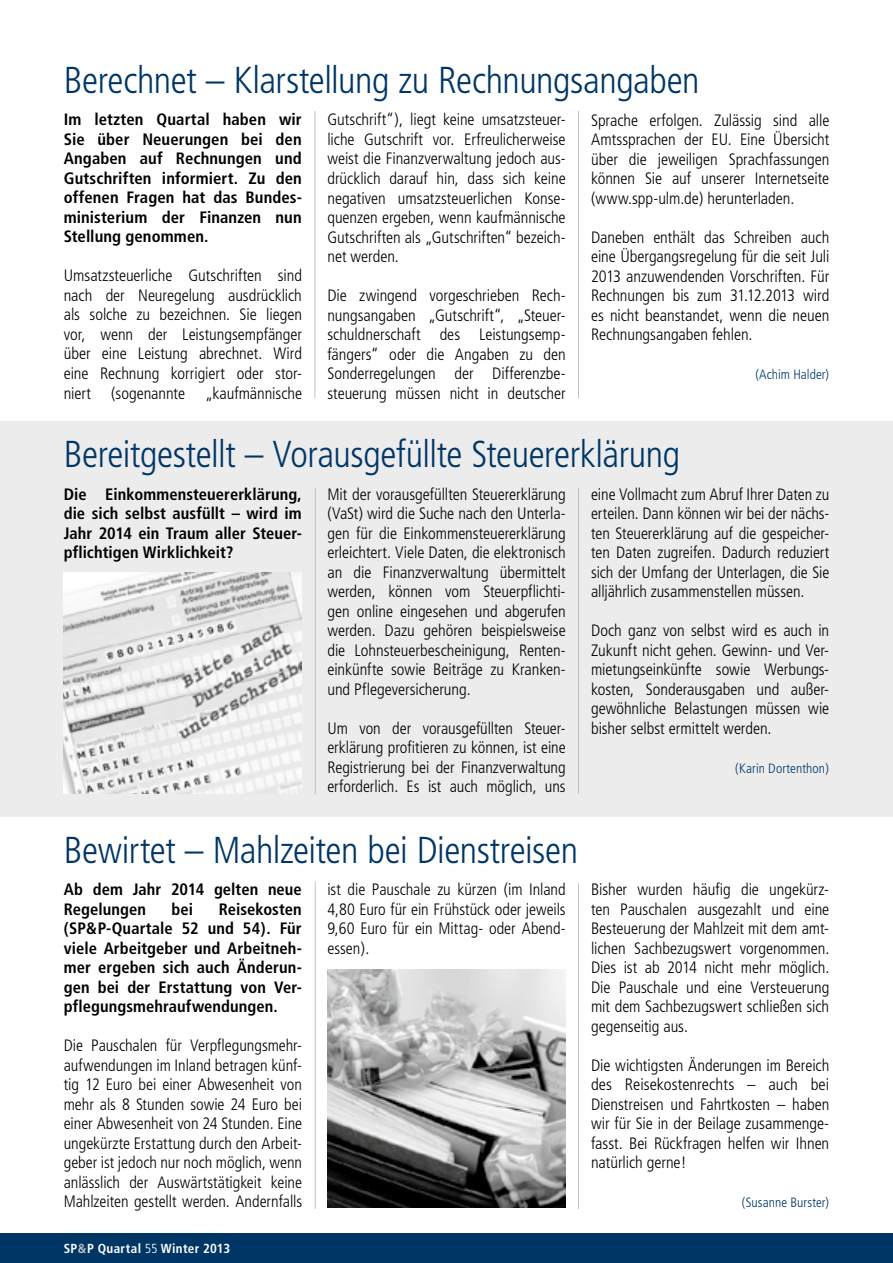
<style>
.page{position:relative;width:893px;height:1263px;background:#fff}
.page>*{position:absolute;margin:0;border:0;box-sizing:border-box;transform-origin:0 0}
.t1{font:300 condensed 37.5px "Frutiger";letter-spacing:-.01em;color:#003665}
.t2{font:300 condensed 16.5px/19.5px "Frutiger";letter-spacing:-.005em;color:#000;text-align:justify}
.t3{font:700 condensed 16.5px/19.5px "Frutiger";letter-spacing:.005em;color:#000;text-align:justify}
.t4{font:300 condensed 13.5px "Frutiger";letter-spacing:.005em;color:#003665}
.t5{font:700 condensed 13.05px "Frutiger";letter-spacing:.025em;color:#fff}
.s1{color:#c0c0c1}
.s2{font-weight:300}
</style>
<div class="page">
<div style="left:0;top:421px;width:893px;height:395px;background:#ececed"></div>
<hr style="left:892px;top:827px;width:1px;height:436px;background:#ececed">
<div style="left:0;top:1233px;width:893px;height:30px;background:#003665"></div>
<hr style="left:315px;top:111px;width:1px;height:287px;background:#c0c0c1">
<hr style="left:315px;top:488px;width:1px;height:306px;background:#c0c0c1">
<hr style="left:315px;top:882px;width:1px;height:327px;background:#c0c0c1">
<hr style="left:578px;top:488px;width:1px;height:306px;background:#c0c0c1">
<hr style="left:578px;top:883px;width:1px;height:326px;background:#c0c0c1">
<img style="left:328px;top:969px;width:238px;height:239px">
<hr style="left:578px;top:111px;width:1px;height:287px;background:#c0c0c1">
<img style="left:64px;top:573px;width:238px;height:221px">
<h1 class="t1" style="left:64px;top:59px;width:637px">Berechnet – Klarstellung zu Rechnungsangaben</h1>
<p class="t3" style="left:64px;top:110px;width:240px">Im letzten Quartal haben wir Sie über Neuerungen bei den Angaben auf Rechnungen und Gutschriften informiert. Zu den offenen Fragen hat das Bundes&shy;ministerium der Finanzen nun Stellung genommen.</p>
<p class="t2" style="left:64px;top:266px;width:240px">Umsatzsteuerliche Gutschriften sind nach der Neuregelung ausdrücklich als solche zu bezeichnen. Sie liegen vor, wenn der Leistungsempfänger über eine Leistung abrechnet. Wird eine Rechnung korrigiert oder stor&shy;niert (sogenannte „kaufmännische</p>
<p class="t2" style="left:327px;top:110px;width:240px">Gutschrift“), liegt keine umsatzsteuer&shy;liche Gutschrift vor. Erfreulicherweise weist die Finanzverwaltung jedoch aus&shy;drücklich darauf hin, dass sich keine negativen umsatzsteuerlichen Konse&shy;quenzen ergeben, wenn kaufmännische Gutschriften als „Gutschriften“ bezeich&shy;net werden.</p>
<p class="t2" style="left:327px;top:286px;width:240px">Die zwingend vorgeschrieben Rech&shy;nungsangaben „Gutschrift“, „Steuer&shy;schuldnerschaft des Leistungsemp&shy;fängers“ oder die Angaben zu den Sonderregelungen der Differenzbe&shy;steuerung müssen nicht in deutscher</p>
<p class="t2" style="left:591px;top:110px;width:240px">Sprache erfolgen. Zulässig sind alle Amtssprachen der EU. Eine Übersicht über die jeweiligen Sprachfassungen können Sie auf unserer Internetseite (www.spp-ulm.de) herunterladen.</p>
<p class="t2" style="left:591px;top:227px;width:240px">Daneben enthält das Schreiben auch eine Übergangsregelung für die seit Juli 2013 anzuwendenden Vorschriften. Für Rechnungen bis zum 31.12.2013 wird es nicht beanstandet, wenn die neuen Rechnungsangaben fehlen.</p>
<p class="t4" style="left:755px;top:367px;width:75px">(Achim Halder)</p>
<h1 class="t1" style="left:64px;top:433px;width:618px">Bereitgestellt – Vorausgefüllte Steuererklärung</h1>
<p class="t3" style="left:64px;top:484px;width:240px">Die Einkommensteuererklärung, die sich selbst ausfüllt – wird im Jahr 2014 ein Traum aller Steuer&shy;pflichtigen Wirklichkeit?</p>
<p class="t2" style="left:327px;top:484px;width:240px">Mit der vorausgefüllten Steuererklärung (VaSt) wird die Suche nach den Unterla&shy;gen für die Einkommensteuererklärung erleichtert. Viele Daten, die elektronisch an die Finanzverwaltung übermittelt werden, können vom Steuerpflichti&shy;gen online eingesehen und abgerufen werden. Dazu gehören beispielsweise die Lohnsteuerbescheinigung, Renten&shy;einkünfte sowie Beiträge zu Kranken&shy;und Pflegeversicherung.</p>
<p class="t2" style="left:327px;top:718px;width:240px">Um von der vorausgefüllten Steuer&shy;erklärung profitieren zu können, ist eine Registrierung bei der Finanzverwaltung erforderlich. Es ist auch möglich, uns</p>
<p class="t2" style="left:591px;top:484px;width:240px">eine Vollmacht zum Abruf Ihrer Daten zu erteilen. Dann können wir bei der nächs&shy;ten Steuererklärung auf die gespeicher&shy;ten Daten zugreifen. Dadurch reduziert sich der Umfang der Unterlagen, die Sie alljährlich zusammenstellen müssen.</p>
<p class="t2" style="left:591px;top:621px;width:240px">Doch ganz von selbst wird es auch in Zukunft nicht gehen. Gewinn- und Ver&shy;mietungseinkünfte sowie Werbungs&shy;kosten, Sonderausgaben und außer&shy;gewöhnliche Belastungen müssen wie bisher selbst ermittelt werden.</p>
<p class="t4" style="left:735px;top:760px;width:95px">(Karin Dortenthon)</p>
<h1 class="t1" style="left:64px;top:828px;width:516px">Bewirtet – Mahlzeiten bei Dienstreisen</h1>
<p class="t3" style="left:64px;top:879px;width:240px">Ab dem Jahr 2014 gelten neue<br>Regelungen</p>
<p class="t2" style="left:327px;top:880px;width:240px">ist die Pauschale zu kürzen (im Inland 4,80 Euro für ein Frühstück oder jeweils 9,60 Euro für ein Mittag- oder Abend&shy;essen).</p>
<p class="t2" style="left:591px;top:880px;width:240px">Bisher wurden häufig die ungekürz&shy;ten Pauschalen ausgezahlt und eine Besteuerung der Mahlzeit mit dem amt&shy;lichen Sachbezugswert vorgenommen.<br>Dies ist ab 2014 nicht mehr möglich.<br>Die Pauschale und eine Versteuerung mit dem Sachbezugswert schließen sich gegenseitig aus.</p>
<p class="t2" style="left:591px;top:1055px;width:240px">Die wichtigsten Änderungen im Bereich des Reisekostenrechts – auch bei Dienstreisen und Fahrtkosten – haben wir für Sie in der Beilage zusammenge&shy;fasst. Bei Rückfragen helfen wir Ihnen natürlich gerne!</p>
<p class="t4" style="left:742px;top:1195px;width:89px">(Susanne Burster)</p>
<p class="t3" style="left:64px;top:899px;width:240px;text-indent:155px">Reisekosten (SP&amp;P-Quartale 52 und 54). Für viele Arbeitgeber und Arbeitneh&shy;mer ergeben sich auch Änderun&shy;gen bei der Erstattung von Ver&shy;pflegungsmehraufwendungen.</p>
<p class="t2" style="left:64px;top:1036px;width:240px">Die Pauschalen für Verpflegungsmehr&shy;aufwendungen im Inland betragen künf&shy;tig 12 Euro bei einer Abwesenheit von mehr als 8 Stunden sowie 24 Euro bei einer Abwesenheit von 24 Stunden. Eine ungekürzte Erstattung durch den Arbeit&shy;geber ist jedoch nur noch möglich, wenn anlässlich der Auswärtstätigkeit keine Mahlzeiten gestellt werden. Andernfalls</p>
<p class="t3" style="left:172px;top:899px;width:23px">bei</p>
<p class="t5" style="left:64px;top:1240px;width:168px">SP<span class="s1">&amp;</span>P Quartal <span class="s2">55</span> Winter 2013</p>
</div>
